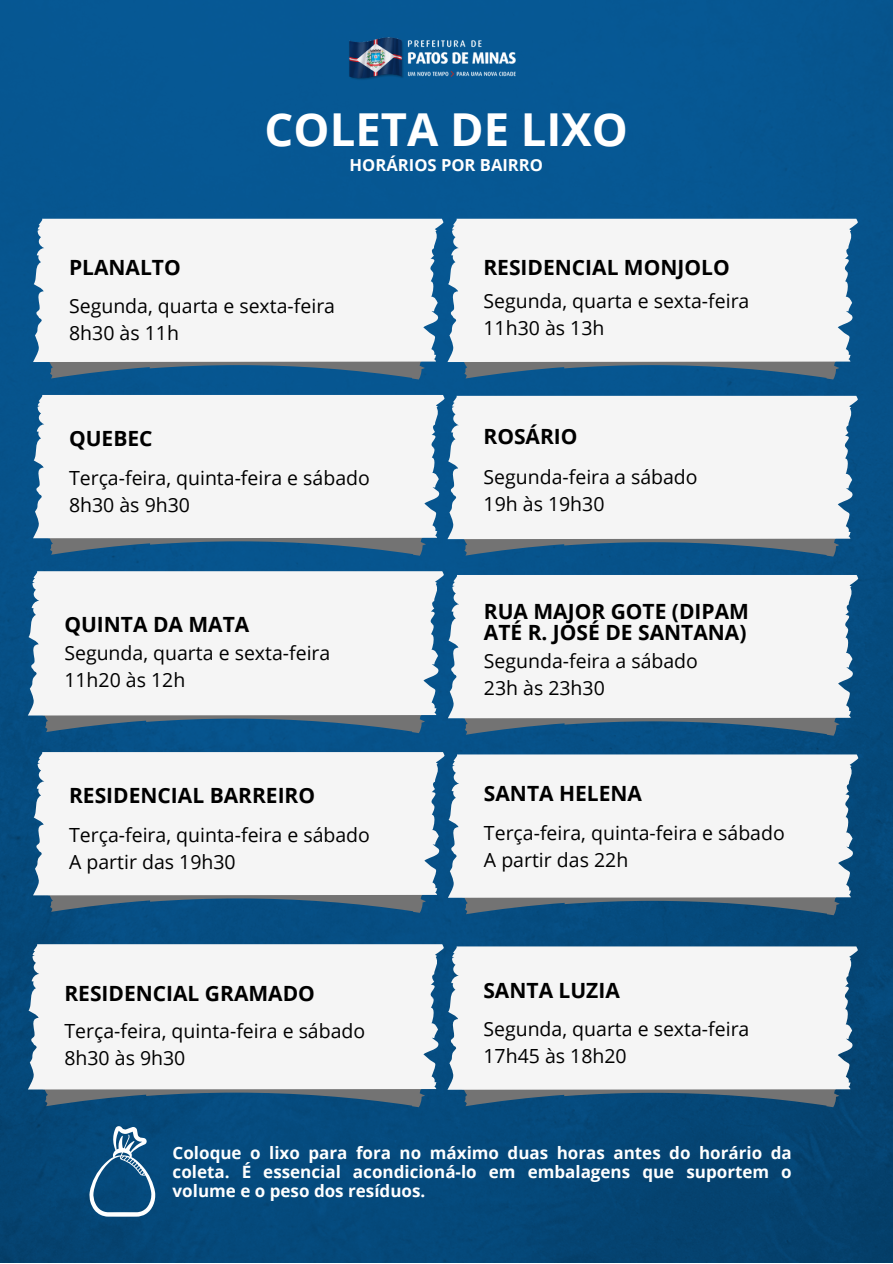
<style>
.page{position:relative;width:893px;height:1264px;background:#fff}
.page>*{position:absolute;margin:0;border:0;box-sizing:border-box;transform-origin:0 0}
.t1{font:700 45.3px "Open Sans";color:#fff}
.t2{font:700 21px/20.2px "Open Sans";color:#000}
.t3{font:19.5px "Open Sans";color:#000}
.t4{font:700 16.95px/19px "Open Sans";color:#fff;text-align:justify}
.t5{font:700 16.65px "Open Sans";color:#fff}
</style>
<div class="page">
<img style="left:0;top:0;width:892px;height:1262px">
<svg style="left:47px;top:362px;width:379px;height:17px;fill:#06568e"></svg>
<div style="left:33px;top:219px;width:411px;height:143px;background:#f5f5f5"></div>
<svg style="left:47px;top:538px;width:380px;height:17px;fill:#065689"></svg>
<div style="left:33px;top:395px;width:413px;height:143px;background:#f5f5f5"></div>
<svg style="left:42px;top:715px;width:384px;height:18px;fill:#065588"></svg>
<div style="left:28px;top:571px;width:417px;height:144px;background:#f5f5f5"></div>
<svg style="left:47px;top:895px;width:380px;height:17px;fill:#065181"></svg>
<div style="left:33px;top:752px;width:413px;height:143px;background:#f5f5f5"></div>
<svg style="left:42px;top:1089px;width:384px;height:18px;fill:#064e7b"></svg>
<div style="left:28px;top:944px;width:417px;height:145px;background:#f5f5f5"></div>
<svg style="left:461px;top:362px;width:379px;height:17px;fill:#06568b"></svg>
<div style="left:447px;top:219px;width:412px;height:143px;background:#f5f5f5"></div>
<svg style="left:461px;top:539px;width:379px;height:17px;fill:#065486"></svg>
<div style="left:447px;top:396px;width:412px;height:143px;background:#f5f5f5"></div>
<svg style="left:462px;top:718px;width:378px;height:17px"></svg>
<div style="left:448px;top:575px;width:411px;height:143px;background:#f5f5f5"></div>
<svg style="left:462px;top:897px;width:379px;height:18px"></svg>
<div style="left:448px;top:754px;width:411px;height:143px;background:#f5f5f5"></div>
<svg style="left:461px;top:1089px;width:379px;height:18px"></svg>
<div style="left:447px;top:946px;width:412px;height:143px;background:#f5f5f5"></div>
<svg style="left:89px;top:1125px;width:67px;height:91px"></svg>
<img style="left:336px;top:18px;width:184px;height:70px">
<p class="t1" style="left:264px;top:97px;width:365px">COLETA DE LIXO</p>
<p class="t5" style="left:349px;top:153px;width:195px">HORÁRIOS POR BAIRRO</p>
<p class="t2" style="left:69px;top:256px;width:113px">PLANALTO</p>
<p class="t3" style="left:69px;top:292px;width:267px">Segunda, quarta e sexta-feira</p>
<p class="t3" style="left:69px;top:319px;width:111px">8h30 às 11h</p>
<p class="t2" style="left:69px;top:428px;width:85px">QUEBEC</p>
<p class="t3" style="left:69px;top:464px;width:302px">Terça-feira, quinta-feira e sábado</p>
<p class="t3" style="left:69px;top:491px;width:122px">8h30 às 9h30</p>
<p class="t2" style="left:64px;top:613px;width:186px">QUINTA DA MATA</p>
<p class="t3" style="left:64px;top:639px;width:267px">Segunda, quarta e sexta-feira</p>
<p class="t3" style="left:64px;top:666px;width:122px">11h20 às 12h</p>
<p class="t2" style="left:69px;top:785px;width:247px">RESIDENCIAL BARREIRO</p>
<p class="t3" style="left:69px;top:820px;width:302px">Terça-feira, quinta-feira e sábado</p>
<p class="t3" style="left:69px;top:847px;width:168px">A partir das 19h30</p>
<p class="t2" style="left:64px;top:982px;width:252px">RESIDENCIAL GRAMADO</p>
<p class="t3" style="left:64px;top:1016px;width:302px">Terça-feira, quinta-feira e sábado</p>
<p class="t3" style="left:64px;top:1043px;width:122px">8h30 às 9h30</p>
<p class="t2" style="left:483px;top:256px;width:248px">RESIDENCIAL MONJOLO</p>
<p class="t3" style="left:483px;top:287px;width:267px">Segunda, quarta e sexta-feira</p>
<p class="t3" style="left:483px;top:314px;width:122px">11h30 às 13h</p>
<p class="t2" style="left:483px;top:425px;width:96px">ROSÁRIO</p>
<p class="t3" style="left:483px;top:463px;width:216px">Segunda-feira a sábado</p>
<p class="t3" style="left:483px;top:490px;width:122px">19h às 19h30</p>
<p class="t2" style="left:484px;top:601px;width:266px">RUA MAJOR GOTE (DIPAM<br>ATÉ R. JOSÉ DE SANTANA)</p>
<p class="t3" style="left:484px;top:647px;width:216px">Segunda-feira a sábado</p>
<p class="t3" style="left:484px;top:674px;width:122px">23h às 23h30</p>
<p class="t2" style="left:484px;top:783px;width:160px">SANTA HELENA</p>
<p class="t3" style="left:484px;top:819px;width:302px">Terça-feira, quinta-feira e sábado</p>
<p class="t3" style="left:484px;top:846px;width:146px">A partir das 22h</p>
<p class="t2" style="left:483px;top:979px;width:138px">SANTA LUZIA</p>
<p class="t3" style="left:483px;top:1015px;width:267px">Segunda, quarta e sexta-feira</p>
<p class="t3" style="left:483px;top:1042px;width:145px">17h45 às 18h20</p>
<p class="t4" style="left:172px;top:1142px;width:620px">Coloque o lixo para fora no máximo duas horas antes do horário da coleta. É essencial acondicioná-lo em embalagens que suportem o volume e o peso dos resíduos.</p>
</div>
